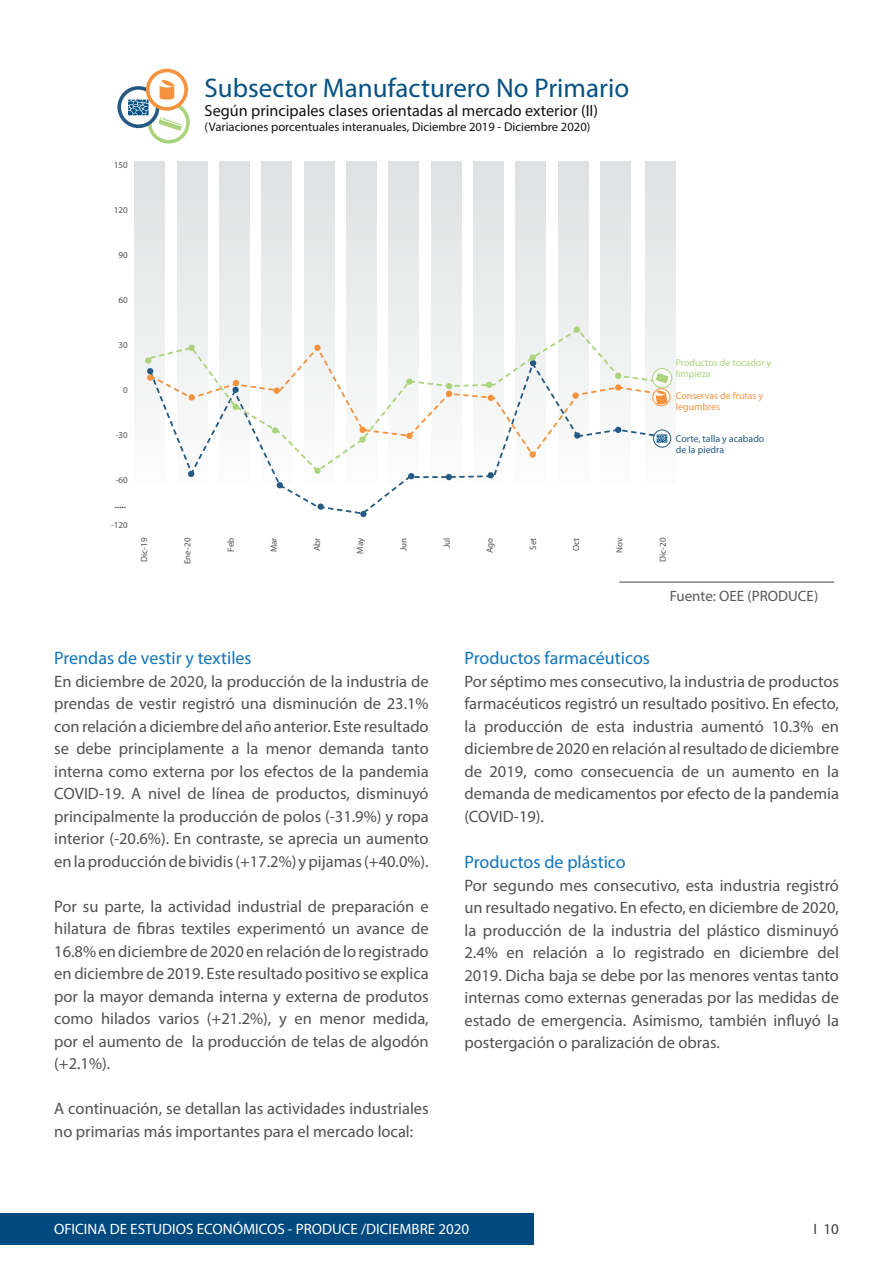
<style>
.page{position:relative;width:893px;height:1263px;background:#fff}
.page>*{position:absolute;margin:0;border:0;box-sizing:border-box;transform-origin:0 0}
.t1{font:700 27px "Pluto Sans Cond";color:#055183}
.t2{font:18px "Myriad Pro";color:#1074bc}
.t3{font:16.5px/22.5px "Myriad Pro";color:#4f5152;text-align:justify}
.t4{font:700 16.2px "Pluto Sans Cond";color:#111416}
.t5{font:15px "Myriad Pro";color:#fff}
.t6{font:15px "Myriad Pro";color:#57585a}
.t7{font:15px "Myriad Pro";color:#3e3e3f}
.t8{font:300 12.6px "Pluto Sans Cond";color:#111416}
.t9{font:10.8px "Myriad Pro";color:#231f20}
.t10{font:9.9px/10.8px "Pluto Sans Cond";color:#235982}
.t11{font:9.9px/10.8px "Pluto Sans Cond";color:#f4923e}
.t12{font:9.9px/10.8px "Pluto Sans Cond";color:#abd37c}
.t13{font:300 9px "Pluto Sans Cond";color:#4f5252}
</style>
<div class="page">
<div style="left:0;top:1213px;width:534px;height:32px;background:#004a7f"></div>
<hr style="left:892px;top:1213px;width:1px;height:32px;background:#004a7f">
<svg style="left:134px;top:161px;width:542px;height:280px"></svg>
<svg style="left:191px;top:473px;width:305px;height:41px"></svg>
<svg style="left:148px;top:327px;width:515px;height:146px"></svg>
<svg style="left:150px;top:103px;width:38px;height:39px"></svg>
<div style="left:148px;top:102px;width:42px;height:42px;border:4px solid #abd37c;border-radius:50%"></div>
<svg style="left:158px;top:117px;width:25px;height:14px"></svg>
<svg style="left:119px;top:88px;width:39px;height:38px"></svg>
<div style="left:117px;top:86px;width:42px;height:42px;border:4px solid #235982;border-radius:50%"></div>
<svg style="left:128px;top:100px;width:21px;height:15px"></svg>
<div style="left:148px;top:71px;width:38px;height:38px;background:#fff;border-radius:50%"></div>
<div style="left:146px;top:69px;width:42px;height:42px;border:4px solid #f4923e;border-radius:50%"></div>
<svg style="left:159px;top:80px;width:16px;height:20px"></svg>
<div style="left:360px;top:511px;width:7px;height:6px;background:#235982;border-radius:50%"></div>
<svg style="left:408px;top:473px;width:6px;height:6px"></svg>
<svg style="left:446px;top:474px;width:6px;height:6px"></svg>
<svg style="left:488px;top:472px;width:6px;height:6px"></svg>
<div style="left:574px;top:326px;width:6px;height:7px;background:#abd37c;border-radius:50%"></div>
<svg style="left:188px;top:471px;width:6px;height:6px"></svg>
<div style="left:653px;top:369px;width:19px;height:19px;background:#c2dda2;border-radius:50%"></div>
<div style="left:652px;top:368px;width:20px;height:20px;border:1px solid #abd37c;border-radius:50%"></div>
<svg style="left:147px;top:345px;width:524px;height:113px"></svg>
<div style="left:317px;top:503px;width:7px;height:7px;background:#235982;border-radius:50%"></div>
<div style="left:314px;top:468px;width:7px;height:6px;background:#abd37c;border-radius:50%"></div>
<div style="left:314px;top:345px;width:7px;height:6px;background:#f4923e;border-radius:50%"></div>
<svg style="left:277px;top:482px;width:6px;height:6px"></svg>
<div style="left:272px;top:427px;width:6px;height:7px;background:#abd37c;border-radius:50%"></div>
<div style="left:274px;top:387px;width:6px;height:7px;background:#f4923e;border-radius:50%"></div>
<div style="left:145px;top:357px;width:6px;height:7px;background:#abd37c;border-radius:50%"></div>
<hr style="left:619px;top:581px;width:215px;height:2px;background:#57585a">
<p class="t13" style="left:114px;top:160px;width:15px">150</p>
<p class="t13" style="left:114px;top:205px;width:15px">120</p>
<p class="t13" style="left:118px;top:250px;width:11px">90</p>
<p class="t13" style="left:118px;top:295px;width:11px">60</p>
<p class="t13" style="left:118px;top:340px;width:11px">30</p>
<p class="t13" style="left:123px;top:385px;width:6px">0</p>
<p class="t13" style="left:116px;top:430px;width:13px">-30</p>
<p class="t13" style="left:116px;top:475px;width:13px">-60</p>
<p class="t13" style="left:111px;top:520px;width:18px">-120</p>
<p class="t9" style="left:115px;top:497px;width:13px">.....</p>
<p class="t1" style="left:205px;top:71px;width:426px">Subsector Manufacturero No Primario</p>
<p class="t4" style="left:205px;top:101px;width:395px">Según principales clases orientadas al mercado exterior (II)</p>
<p class="t8" style="left:205px;top:119px;width:387px">(Variaciones porcentuales interanuales, Diciembre 2019 - Diciembre 2020)</p>
<p class="t12" style="left:676px;top:357px;width:97px">Productos de tocador y limpieza</p>
<p class="t11" style="left:676px;top:390px;width:89px">Conservas de frutas y legumbres</p>
<p class="t10" style="left:676px;top:433px;width:90px">Corte, talla y acabado de la piedra</p>
<p class="t13" style="left:139px;top:562px;width:26px;rotate:-90deg">Dic-19</p>
<p class="t13" style="left:182px;top:564px;width:28px;rotate:-90deg">Ene-20</p>
<p class="t13" style="left:225px;top:551px;width:15px;rotate:-90deg">Feb</p>
<p class="t13" style="left:268px;top:552px;width:16px;rotate:-90deg">Mar</p>
<p class="t13" style="left:311px;top:551px;width:15px;rotate:-90deg">Abr</p>
<p class="t13" style="left:355px;top:554px;width:17px;rotate:-90deg">May</p>
<p class="t13" style="left:398px;top:551px;width:15px;rotate:-90deg">Jun</p>
<p class="t13" style="left:441px;top:548px;width:12px;rotate:-90deg">Jul</p>
<p class="t13" style="left:484px;top:553px;width:17px;rotate:-90deg">Ago</p>
<p class="t13" style="left:527px;top:550px;width:13px;rotate:-90deg">Set</p>
<p class="t13" style="left:571px;top:551px;width:15px;rotate:-90deg">Oct</p>
<p class="t13" style="left:614px;top:553px;width:17px;rotate:-90deg">Nov</p>
<p class="t13" style="left:657px;top:562px;width:26px;rotate:-90deg">Dic-20</p>
<p class="t6" style="left:670px;top:586px;width:150px">Fuente: OEE (PRODUCE)</p>
<p class="t2" style="left:54px;top:647px;width:199px">Prendas de vestir y textiles</p>
<p class="t3" style="left:54px;top:670px;width:376px">En diciembre de 2020, la producción de la industria de prendas de vestir registró una disminución de 23.1% con relación a diciembre del año anterior. Este resultado se debe principlamente a la menor demanda tanto interna como externa por los efectos de la pandemia COVID-19. A nivel de línea de productos, disminuyó principalmente la producción de polos (-31.9%) y ropa interior (-20.6%). En contraste, se aprecia un aumento en la producción de bividis (+17.2%) y pijamas (+40.0%).</p>
<p class="t3" style="left:54px;top:895px;width:376px">Por su parte, la actividad industrial de preparación e hilatura de fibras textiles experimentó un avance de 16.8% en diciembre de 2020 en relación de lo registrado en diciembre de 2019. Este resultado positivo se explica por la mayor demanda interna y externa de produtos como hilados varios (+21.2%), y en menor medida, por el aumento de la producción de telas de algodón (+2.1%).</p>
<p class="t3" style="left:54px;top:1097px;width:376px">A continuación, se detallan las actividades industriales no primarias más importantes para el mercado local:</p>
<p class="t2" style="left:464px;top:647px;width:187px">Productos farmacéuticos</p>
<p class="t3" style="left:464px;top:670px;width:376px">Por séptimo mes consecutivo, la industria de productos farmacéuticos registró un resultado positivo. En efecto, la producción de esta industria aumentó 10.3% en diciembre de 2020 en relación al resultado de diciembre de 2019, como consecuencia de un aumento en la demanda de medicamentos por efecto de la pandemia (COVID-19).</p>
<p class="t2" style="left:464px;top:851px;width:163px">Productos de plástico</p>
<p class="t3" style="left:464px;top:874px;width:376px">Por segundo mes consecutivo, esta industria registró un resultado negativo. En efecto, en diciembre de 2020, la producción de la industria del plástico disminuyó 2.4% en relación a lo registrado en diciembre del 2019. Dicha baja se debe por las menores ventas tanto internas como externas generadas por las medidas de estado de emergencia. Asimismo, también influyó la postergación o paralización de obras.</p>
<p class="t5" style="left:54px;top:1220px;width:417px">OFICINA DE ESTUDIOS ECONÓMICOS - PRODUCE /DICIEMBRE 2020</p>
<p class="t7" style="left:814px;top:1220px;width:27px">I 10</p>
</div>
